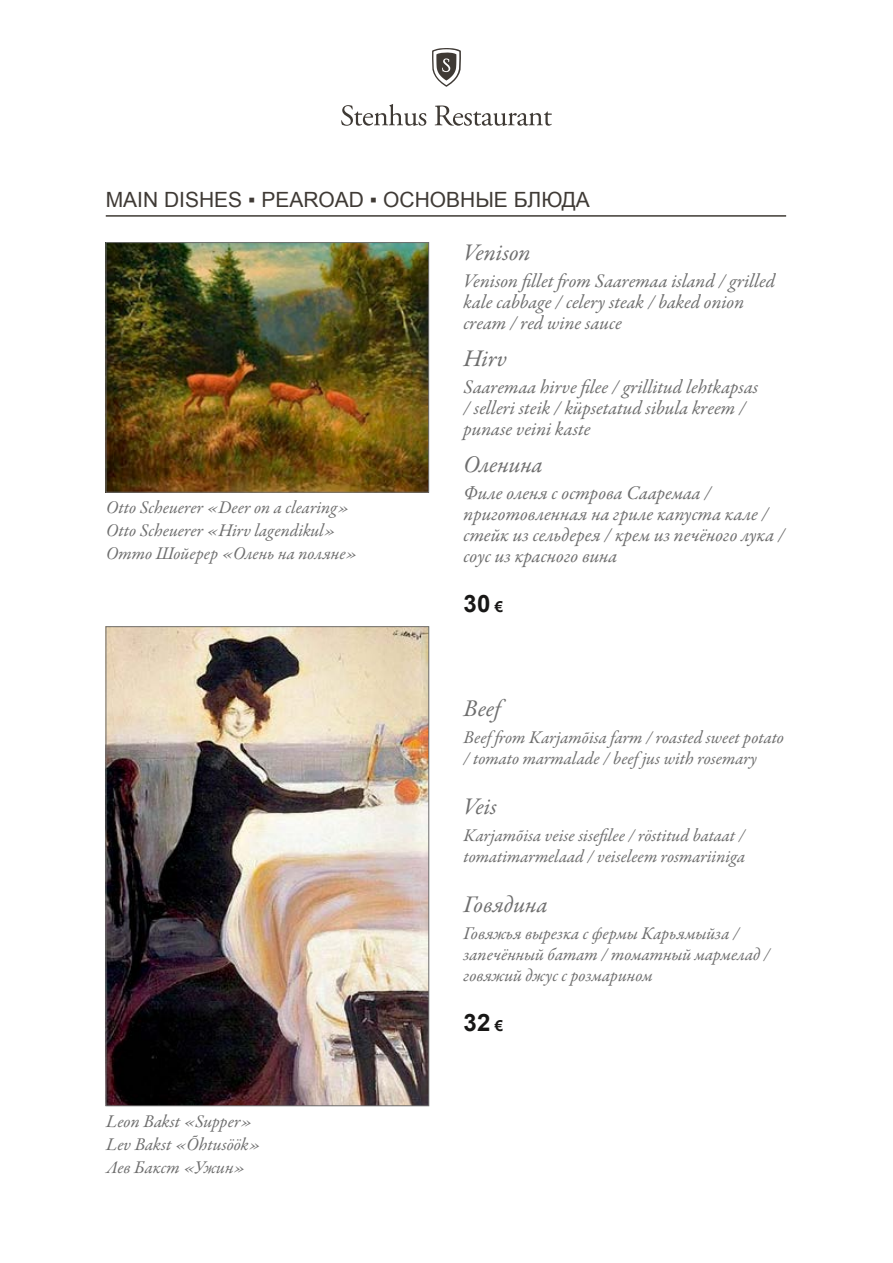
<style>
.page{position:relative;width:893px;height:1263px;background:#fff}
.page>*{position:absolute;margin:0;border:0;box-sizing:border-box;transform-origin:0 0}
.t1{font:italic 24px "Garamond Premr Pro";color:#6e6e6e}
.t2{font:700 24px "Arial";color:#181716}
.t3{font:21px "Arial";color:#3f3a35}
.t4{font:italic 19.5px/21px "Garamond Premr Pro";color:#6e6e6e}
.t5{font:italic 18px/23.1px "Garamond Premr Pro";color:#6e6e6e}
.s1{font-size:15px}
</style>
<div class="page">
<svg style="left:432px;top:48px;width:29px;height:39px"></svg>
<svg style="left:341px;top:104px;width:85px;height:22px"></svg>
<svg style="left:435px;top:106px;width:117px;height:20px"></svg>
<img style="left:108px;top:628px;width:319px;height:476px">
<div style="left:106px;top:626px;width:323px;height:480px;border:1px solid #6e6e6e"></div>
<img style="left:108px;top:244px;width:319px;height:246px">
<div style="left:106px;top:242px;width:323px;height:250px;border:1px solid #6e6e6e"></div>
<hr style="left:106px;top:215px;width:680px;height:2px;background:#3f3a35">
<p class="t3" style="left:106px;top:186px;width:486px">MAIN DISHES ▪ PEAROAD ▪ ОСНОВНЫЕ БЛЮДА</p>
<p class="t5" style="left:106px;top:497px;width:253px">Otto Scheuerer «Deer on a clearing»<br>Otto Scheuerer «Hirv lagendikul»<br>Отто Шойерер «Олень на поляне»</p>
<p class="t5" style="left:106px;top:1110px;width:156px">Leon Bakst «Supper»<br>Lev Bakst «Õhtusöök»<br>Лев Бакст «Ужин»</p>
<h1 class="t1" style="left:463px;top:237px;width:69px">Venison</h1>
<p class="t4" style="left:463px;top:272px;width:313px">Venison fillet from Saaremaa island / grilled kale cabbage / celery steak / baked onion cream / red wine sauce</p>
<h1 class="t1" style="left:463px;top:343px;width:45px">Hirv</h1>
<p class="t4" style="left:463px;top:378px;width:296px">Saaremaa hirve filee / grillitud lehtkapsas / selleri steik / küpsetatud sibula kreem / punase veini kaste</p>
<h1 class="t1" style="left:463px;top:449px;width:81px">Оленина</h1>
<p class="t4" style="left:463px;top:484px;width:323px">Филе оленя с острова Сааремаа / приготовленная на гриле капуста кале / стейк из сельдерея / крем из печёного лука / соус из красного вина</p>
<h1 class="t2" style="left:463px;top:588px;width:41px">30 <span class="s1">€</span></h1>
<h1 class="t1" style="left:463px;top:693px;width:39px">Beef</h1>
<p class="t5" style="left:463px;top:728px;width:322px;line-height:21px">Beef from Karjamõisa farm / roasted sweet potato / tomato marmalade / beef jus with rosemary</p>
<h1 class="t1" style="left:463px;top:791px;width:35px">Veis</h1>
<p class="t5" style="left:463px;top:826px;width:283px;line-height:21px">Karjamõisa veise sisefilee / röstitud bataat / tomatimarmelaad / veiseleem rosmariiniga</p>
<h1 class="t1" style="left:463px;top:889px;width:85px">Говядина</h1>
<p class="t5" style="left:463px;top:924px;width:308px;line-height:21px">Говяжья вырезка с фермы Карьямыйза / запечённый батат / томатный мармелад / говяжий джус с розмарином</p>
<h1 class="t2" style="left:463px;top:1006px;width:41px">32 <span class="s1">€</span></h1>
</div>
